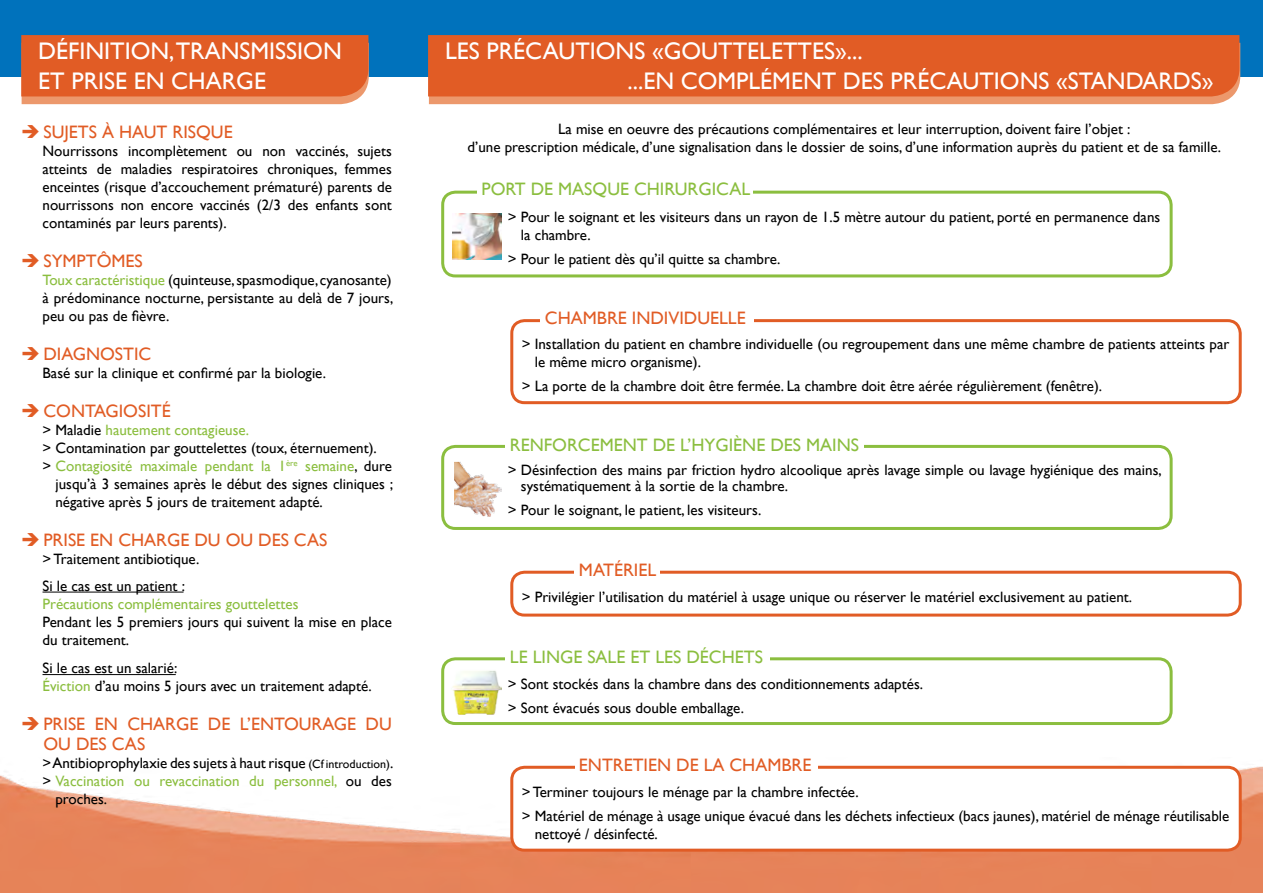
<style>
.page{position:relative;width:1263px;height:893px;background:#fff}
.page>*{position:absolute;margin:0;border:0;box-sizing:border-box;transform-origin:0 0}
.t1{font:24px/30px "Gill Sans";color:#fff}
.t2{font:18px/19.5px "Gill Sans";color:#e15c25}
.t3{font:18px "Gill Sans";color:#8bbe3f}
.t4{font:15px/18px "Gill Sans";color:#000}
.t5{font:15px "Gill Sans";color:#8bbe3f}
.s1{color:#8bbe3f}
.s2{color:#000}
.s3{font-size:12px}
</style>
<div class="page">
<img style="left:0;top:765px;width:1263px;height:128px">
<div style="left:0;top:0;width:1263px;height:77px;background:#0072bc"></div>
<hr style="left:43px;top:592px;width:141px;height:1px;background:#000">
<hr style="left:43px;top:674px;width:133px;height:1px;background:#000">
<svg style="left:429px;top:43px;width:811px;height:61px;background:#eb966a"></svg>
<div style="left:428px;top:35px;width:811px;height:61px;background:#e15c25"></div>
<div style="left:510px;top:319px;width:732px;height:85px;border:3px solid #e15c25;border-radius:13px"></div>
<div style="left:541px;top:311px;width:213px;height:16px;background:#fff"></div>
<div style="left:510px;top:571px;width:732px;height:46px;border:3px solid #e15c25;border-radius:13px"></div>
<div style="left:575px;top:564px;width:85px;height:14px;background:#fff"></div>
<div style="left:512px;top:767px;width:728px;height:83px;background:#fff;border-radius:13px"></div>
<div style="left:510px;top:766px;width:732px;height:86px;border:3px solid #e15c25;border-radius:13px"></div>
<div style="left:575px;top:759px;width:242px;height:14px;background:#fff"></div>
<div style="left:441px;top:445px;width:731px;height:85px;border:3px solid #8bbe3f;border-radius:13px"></div>
<div style="left:506px;top:438px;width:358px;height:15px;background:#fff"></div>
<img style="left:454px;top:462px;width:48px;height:54px">
<div style="left:441px;top:657px;width:731px;height:68px;border:3px solid #8bbe3f;border-radius:13px"></div>
<div style="left:506px;top:651px;width:264px;height:13px;background:#fff"></div>
<img style="left:452px;top:670px;width:50px;height:44px">
<div style="left:441px;top:191px;width:731px;height:86px;border:3px solid #8bbe3f;border-radius:13px"></div>
<div style="left:477px;top:182px;width:276px;height:17px;background:#fff"></div>
<img style="left:453px;top:214px;width:49px;height:45px">
<svg style="left:21px;top:35px;width:348px;height:69px;background:#e1632e"></svg>
<h1 class="t1" style="left:38px;top:36px;width:305px">Définition,transmission et prise en charge</h1>
<p class="t2" style="left:21px;top:122px;width:213px">➔ Sujets à haut risque</p>
<p class="t4" style="left:43px;top:142px;width:351px;text-align:justify">Nourrissons incomplètement ou non vaccinés, sujets atteints de maladies respiratoires chroniques, femmes enceintes (risque d’accouchement prématuré) parents de nourrissons non encore vaccinés (2/3 des enfants sont contaminés par leurs parents).</p>
<p class="t2" style="left:21px;top:251px;width:123px">➔ Symptômes</p>
<p class="t4" style="left:43px;top:271px;width:352px;text-align:justify"><span class="s1">Toux caractéristique</span> (quinteuse, spasmodique, cyanosante) à prédominance nocturne, persistante au delà de 7 jours, peu ou pas de fièvre.</p>
<p class="t2" style="left:21px;top:344px;width:132px">➔ Diagnostic</p>
<p class="t4" style="left:43px;top:364px;width:285px">Basé sur la clinique et confirmé par la biologie.</p>
<p class="t2" style="left:21px;top:401px;width:149px">➔ Contagiosité</p>
<p class="t5" style="left:43px;top:421px;width:208px"><span class="s2">&gt; Maladie</span> hautement contagieuse.</p>
<p class="t4" style="left:43px;top:439px;width:336px">&gt; Contamination par gouttelettes (toux, éternuement).</p>
<p class="t5" style="left:43px;top:457px;width:351px"><span class="s2">&gt;</span> Contagiosité maximale pendant la 1<sup>ère</sup> semaine<span class="s2">, dure</span></p>
<p class="t4" style="left:55px;top:475px;width:339px">jusqu’à 3 semaines après le début des signes cliniques ;</p>
<p class="t4" style="left:55px;top:493px;width:269px">négative après 5 jours de traitement adapté.</p>
<p class="t2" style="left:21px;top:530px;width:308px">➔ Prise en charge du ou des cas</p>
<p class="t4" style="left:43px;top:546px;width:158px;line-height:27px">&gt; Traitement antibiotique.<br>Si le cas est un patient :</p>
<p class="t5" style="left:43px;top:595px;width:257px">Précautions complémentaires gouttelettes</p>
<p class="t4" style="left:43px;top:613px;width:351px">Pendant les 5 premiers jours qui suivent la mise en place du traitement.</p>
<p class="t4" style="left:43px;top:660px;width:331px">Si le cas est un salarié:<br><span class="s1">Éviction</span> d’au moins 5 jours avec un traitement adapté.</p>
<p class="t2" style="left:43px;top:715px;width:350px;text-indent:-22px">➔ Prise en charge de l’entourage du ou des cas</p>
<p class="t4" style="left:43px;top:754px;width:352px">&gt; Antibioprophylaxie des sujets à haut risque <span class="s3">(Cf introduction)</span>.</p>
<p class="t5" style="left:43px;top:772px;width:351px"><span class="s2">&gt;</span> Vaccination ou revaccination du personnel, <span class="s2">ou des</span></p>
<p class="t4" style="left:55px;top:790px;width:53px">proches.</p>
<h1 class="t1" style="left:628px;top:36px;width:587px;text-indent:-182px">Les précautions «gouttelettes»...<br>...en complément des précautions «standards»</h1>
<p class="t4" style="left:467px;top:120px;width:755px;text-align:center">La mise en oeuvre des précautions complémentaires et leur interruption, doivent faire l’objet :<br>d’une prescription médicale, d’une signalisation dans le dossier de soins, d’une information auprès du patient et de sa famille.</p>
<p class="t3" style="left:482px;top:178px;width:270px">port de masque ch irurgical</p>
<p class="t4" style="left:521px;top:208px;width:641px;text-indent:-13px">&gt; Pour le soignant et les visiteurs dans un rayon de 1.5 mètre autour du patient, porté en permanence dans la chambre.</p>
<p class="t4" style="left:508px;top:250px;width:274px">&gt; Pour le patient dès qu’il quitte sa chambre.</p>
<p class="t2" style="left:545px;top:308px;width:202px">Chambre individuelle</p>
<p class="t4" style="left:535px;top:335px;width:696px;text-indent:-13px">&gt; I nstallation du patient en chambre individuelle (ou regroupement dans une même chambre de patients atteints par le même micro organisme).</p>
<p class="t4" style="left:522px;top:377px;width:582px">&gt; La porte de la chambre doit être fermée. La chambre doit être aérée régulièrement (fenêtre).</p>
<p class="t3" style="left:510px;top:434px;width:351px">Renforcement de l’hygiène des mains</p>
<p class="t4" style="left:521px;top:462px;width:642px;line-height:16.5px;text-indent:-13px">&gt; Désinfection des mains par friction hydro alcoolique après lavage simple ou lavage hygiénique des mains, systématiquement à la sortie de la chambre.</p>
<p class="t4" style="left:508px;top:501px;width:255px">&gt; Pour le soignant, le patient, les visiteurs.</p>
<p class="t2" style="left:579px;top:561px;width:79px">Matériel</p>
<p class="t4" style="left:522px;top:588px;width:612px">&gt; Privilégier l’utilisation du matériel à usage unique ou réserver le matériel exclusivement au patient.</p>
<p class="t3" style="left:510px;top:646px;width:255px">Le linge sale et les déch ets</p>
<p class="t4" style="left:508px;top:672px;width:417px;line-height:24px">&gt; Sont stockés dans la chambre dans des conditionnements adaptés. &gt; Sont évacués sous double emballage.</p>
<p class="t2" style="left:579px;top:756px;width:234px">Entretien de la chambre</p>
<p class="t4" style="left:522px;top:780px;width:709px;line-height:24px">&gt; Terminer toujours le ménage par la chambre infectée.<br>&gt; Matériel de ménage à usage unique évacué dans les déchets infectieux (bacs jaunes), matériel de ménage réutilisable</p>
<p class="t4" style="left:535px;top:825px;width:125px">nettoyé / désinfecté.</p>
</div>
